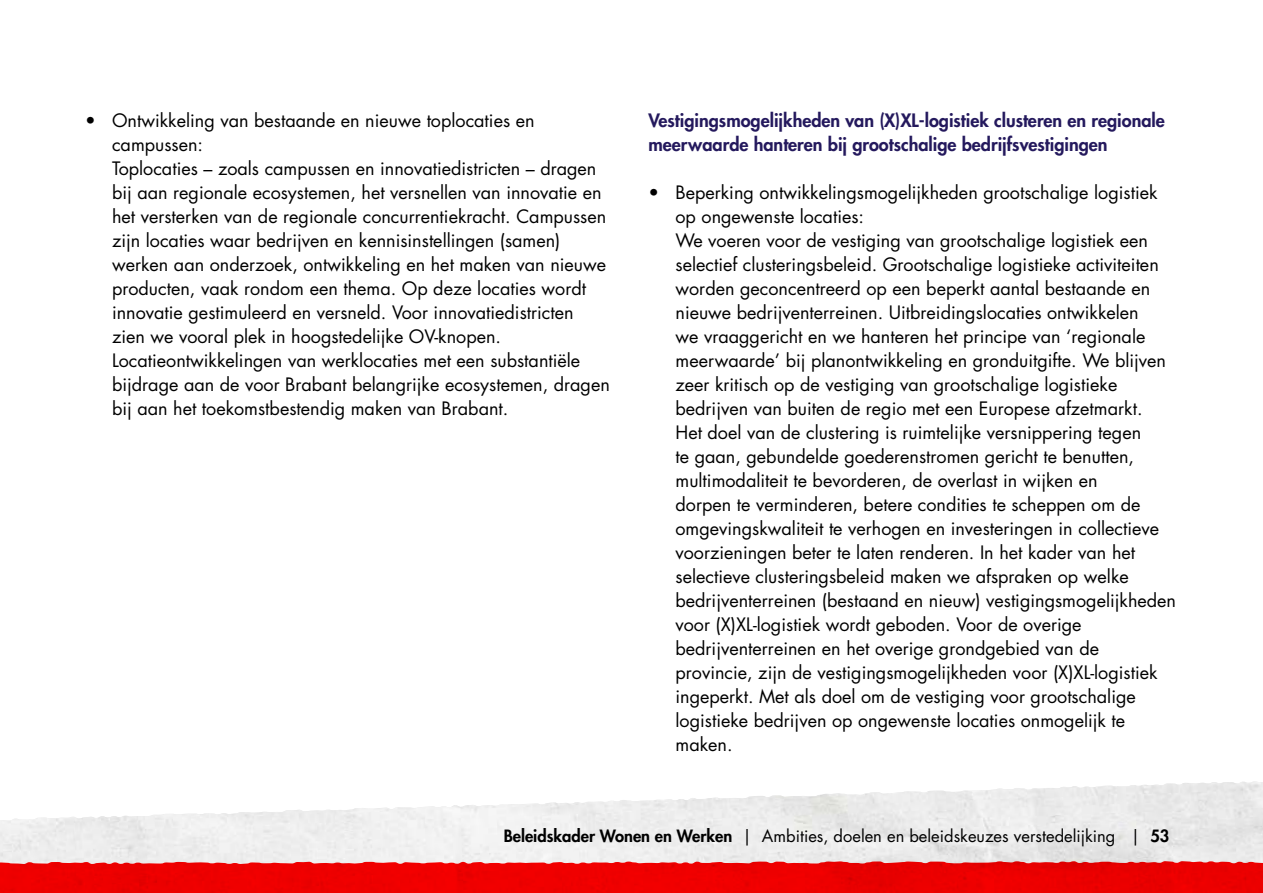
<style>
.page{position:relative;width:1263px;height:893px;background:#fff}
.page>*{position:absolute;margin:0;border:0;box-sizing:border-box;transform-origin:0 0}
.t1{font:18px/24px "Futura Std";color:#000}
.t2{font:800 18px/24px "Futura Std";color:#24195d}
.t3{font:16.5px "Futura Std";color:#000}
.s1{font-weight:800}
</style>
<div class="page">
<svg style="left:0;top:792px;width:1263px;height:69px;fill:#eee"></svg>
<img style="left:889px;top:781px;width:374px;height:12px">
<svg style="left:0;top:861px;width:1263px;height:32px;background:#ec0b0b"></svg>
<p class="t1" style="left:112px;top:109px;width:499px;text-indent:-27px">• Ontwikkeling van bestaande en nieuwe toplocaties en campussen:<br>Toplocaties – zoals campussen en innovatiedistricten – dragen bij aan regionale ecosystemen, het versnellen van innovatie en het versterken van de regionale concurrentiekracht. Campussen zijn locaties waar bedrijven en kennisinstellingen (samen) werken aan onderzoek, ontwikkeling en het maken van nieuwe producten, vaak rondom een thema. Op deze locaties wordt innovatie gestimuleerd en versneld. Voor innovatiedistricten zien we vooral plek in hoogstedelijke OV-knopen.<br>Locatieontwikkelingen van werklocaties met een substantiële bijdrage aan de voor Brabant belangrijke ecosystemen, dragen bij aan het toekomstbestendig maken van Brabant.</p>
<p class="t2" style="left:648px;top:109px;width:518px">Vestigingsmogelijkheden van (X)XL-logistiek clusteren en regionale meerwaarde hanteren bij grootschalige bedrijfsvestigingen</p>
<p class="t1" style="left:675px;top:181px;width:502px;text-indent:-27px">• Beperking ontwikkelingsmogelijkheden grootschalige logistiek op ongewenste locaties:<br>We voeren voor de vestiging van grootschalige logistiek een selectief clusteringsbeleid. Grootschalige logistieke activiteiten worden geconcentreerd op een beperkt aantal bestaande en nieuwe bedrijventerreinen. Uitbreidingslocaties ontwikkelen<br>we vraaggericht en we hanteren het principe van ‘regionale meerwaarde’ bij planontwikkeling en gronduitgifte. We blijven zeer kritisch op de vestiging van grootschalige logistieke bedrijven van buiten de regio met een Europese afzetmarkt.<br>Het doel van de clustering is ruimtelijke versnippering tegen<br>te gaan, gebundelde goederenstromen gericht te benutten, multimodaliteit te bevorderen, de overlast in wijken en<br>dorpen te verminderen, betere condities te scheppen om de omgevingskwaliteit te verhogen en investeringen in collectieve voorzieningen beter te laten renderen. In het kader van het selectieve clusteringsbeleid maken we afspraken op welke bedrijventerreinen (bestaand en nieuw) vestigingsmogelijkheden voor (X)XL-logistiek wordt geboden. Voor de overige bedrijventerreinen en het overige grondgebied van de provincie, zijn de vestigingsmogelijkheden voor (X)XL-logistiek ingeperkt. Met als doel om de vestiging voor grootschalige logistieke bedrijven op ongewenste locaties onmogelijk te maken.</p>
<p class="t3" style="left:504px;top:826px;width:667px"><span class="s1">Beleidskader Wonen en Werken</span> | Ambities, doelen en beleidskeuzes verstedelijking | <span class="s1">53</span></p>
</div>
